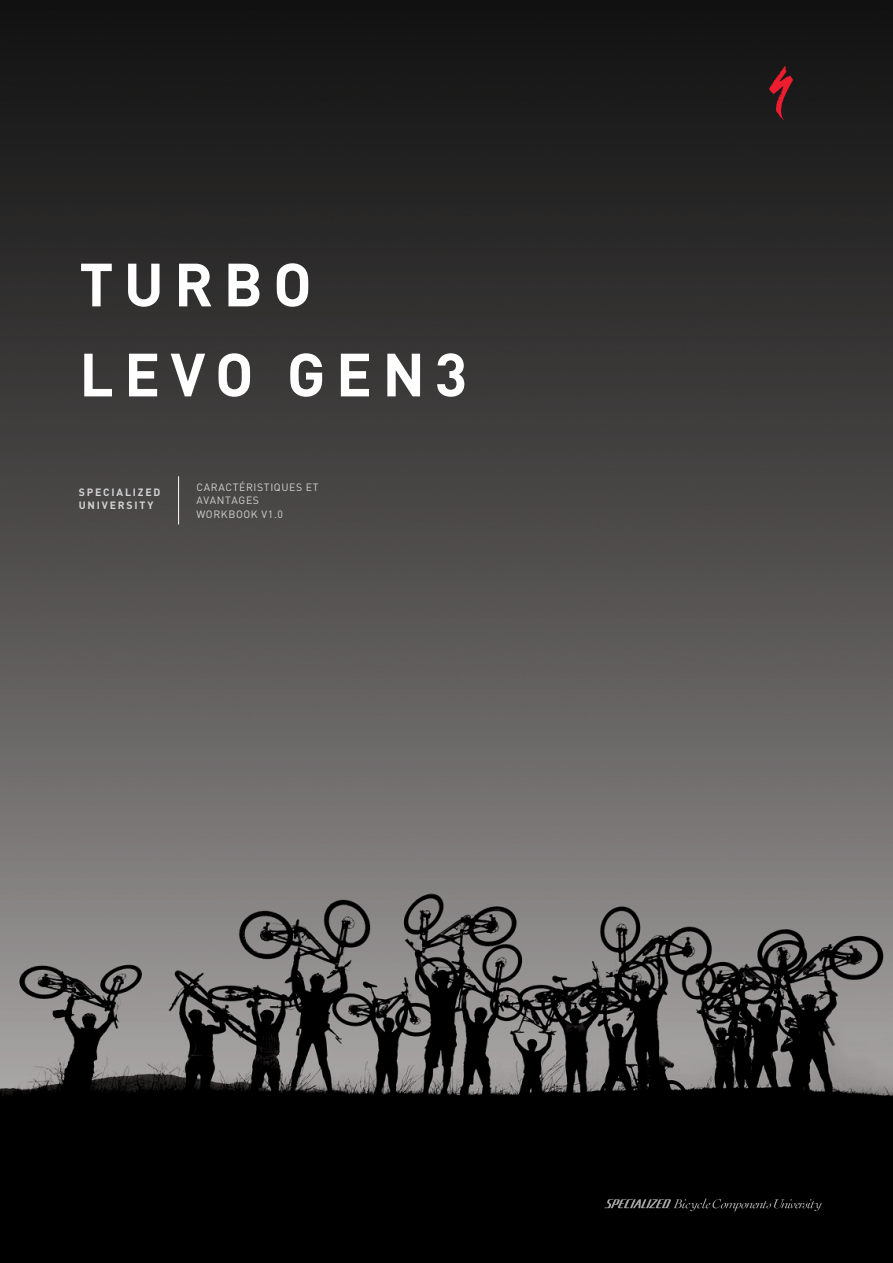
<style>
.page{position:relative;width:893px;height:1263px;background:#fff}
.page>*{position:absolute;margin:0;border:0;box-sizing:border-box;transform-origin:0 0}
.t1{font:700 60px/90px "DIN Pro";letter-spacing:.17em;color:#fff}
.t2{font:10.5px/13.5px "DIN Pro";letter-spacing:.06em;color:#d1d3d4}
.t3{font:700 10.5px/13.5px "DIN Pro";letter-spacing:.17em;color:#d1d3d4}
</style>
<div class="page">
<img style="left:0;top:0;width:893px;height:1263px">
<hr style="left:178px;top:476px;width:1px;height:48px;background:#fff">
<svg style="left:769px;top:66px;width:24px;height:54px"></svg>
<svg style="left:604px;top:1198px;width:218px;height:13px"></svg>
<h1 class="t1" style="left:79px;top:233px;width:389px">TURBO<br>LEVO GEN3</h1>
<p class="t3" style="left:79px;top:484px;width:83px">SPECIALIZED<br>UNIVERSITY</p>
<p class="t2" style="left:196px;top:479px;width:124px">CARACTÉRISTIQUES ET<br>AVANTAGES<br>WORKBOOK V1.0</p>
</div>
